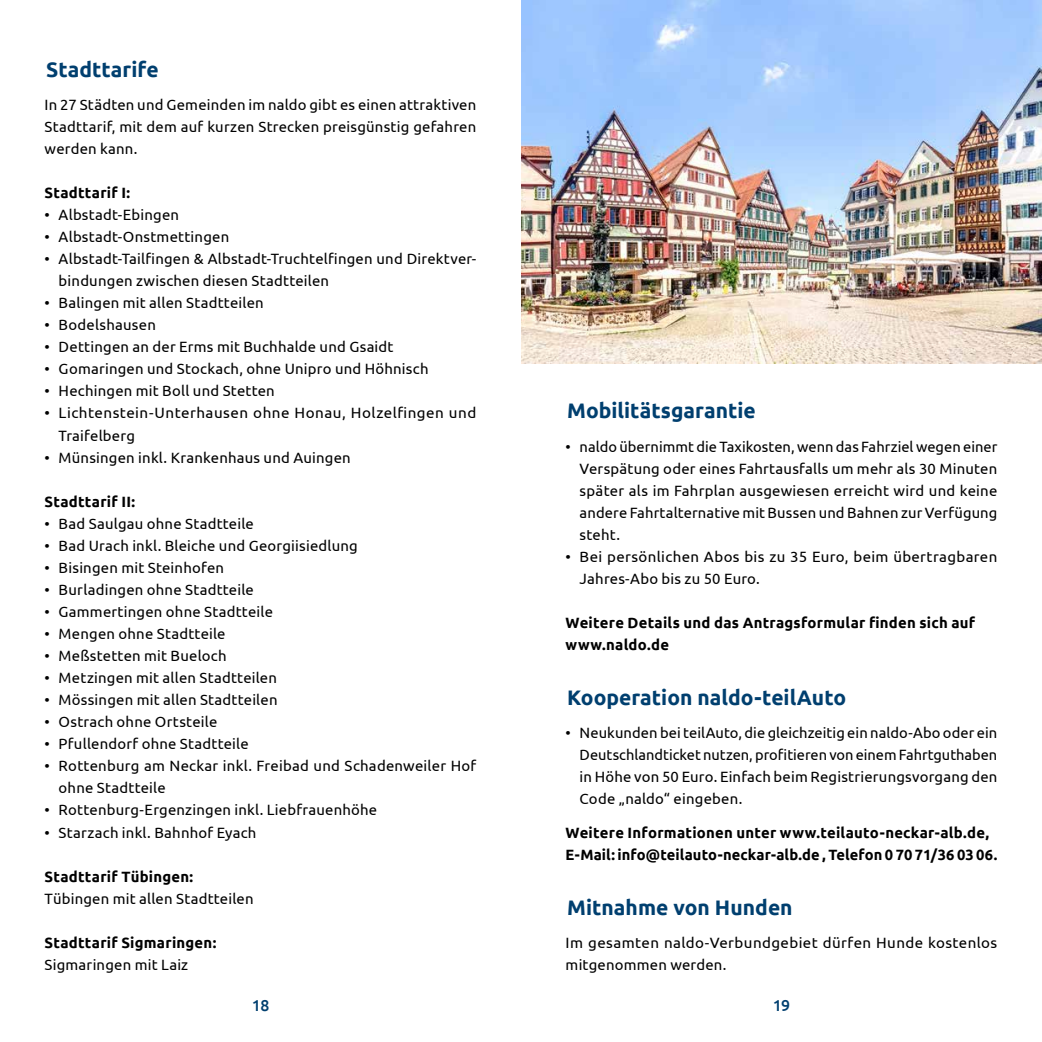
<style>
.page{position:relative;width:1042px;height:1042px;background:#fff}
.page>*{position:absolute;margin:0;border:0;box-sizing:border-box;transform-origin:0 0}
.t1{font:700 21px "Ubuntu";color:#003f6f}
.t2{font:500 15.75px "Ubuntu";color:#003f6f}
.t3{font:14.88px/22.1px "Ubuntu";letter-spacing:.015em;color:#000}
.t4{font:700 14.88px/22.1px "Ubuntu";letter-spacing:.015em;color:#000}
</style>
<div class="page">
<img style="left:521px;top:0;width:521px;height:363px">
<h1 class="t1" style="left:46px;top:56px;width:114px">Stadttarife</h1>
<p class="t3" style="left:45px;top:93px;width:433px;text-align:justify">In 27 Städten und Gemeinden im naldo gibt es einen attraktiven Stadttarif, mit dem auf kurzen Strecken preisgünstig gefahren werden kann.</p>
<p class="t4" style="left:45px;top:181px;width:87px">Stadttarif I:</p>
<p class="t3" style="left:45px;top:203px;width:136px">• Albstadt-Ebingen</p>
<p class="t3" style="left:45px;top:225px;width:186px">• Albstadt-Onstmettingen</p>
<p class="t3" style="left:59px;top:247px;width:419px;text-indent:-14px">• Albstadt-Tailfingen &amp; Albstadt-Truchtelfingen und Direktver&shy;bindungen zwischen diesen Stadtteilen</p>
<p class="t3" style="left:45px;top:291px;width:221px">• Balingen mit allen Stadtteilen</p>
<p class="t3" style="left:45px;top:313px;width:113px">• Bodelshausen</p>
<p class="t3" style="left:45px;top:335px;width:350px">• Dettingen an der Erms mit Buchhalde und Gsaidt</p>
<p class="t3" style="left:45px;top:357px;width:385px">• Gomaringen und Stockach, ohne Unipro und Höhnisch</p>
<p class="t3" style="left:45px;top:380px;width:232px">• Hechingen mit Boll und Stetten</p>
<p class="t3" style="left:59px;top:402px;width:419px;text-indent:-14px">• Lichtenstein-Unterhausen ohne Honau, Holzelfingen und<br>Traifelberg</p>
<p class="t3" style="left:45px;top:446px;width:307px">• Münsingen inkl. Krankenhaus und Auingen</p>
<p class="t4" style="left:45px;top:490px;width:92px">Stadttarif II:</p>
<p class="t3" style="left:45px;top:512px;width:211px">• Bad Saulgau ohne Stadtteile</p>
<p class="t3" style="left:45px;top:534px;width:315px">• Bad Urach inkl. Bleiche und Georgiisiedlung</p>
<p class="t3" style="left:45px;top:556px;width:181px">• Bisingen mit Steinhofen</p>
<p class="t3" style="left:45px;top:578px;width:211px">• Burladingen ohne Stadtteile</p>
<p class="t3" style="left:45px;top:600px;width:230px">• Gammertingen ohne Stadtteile</p>
<p class="t3" style="left:45px;top:622px;width:182px">• Mengen ohne Stadtteile</p>
<p class="t3" style="left:45px;top:644px;width:183px">• Meßstetten mit Bueloch</p>
<p class="t3" style="left:45px;top:666px;width:234px">• Metzingen mit allen Stadtteilen</p>
<p class="t3" style="left:45px;top:688px;width:234px">• Mössingen mit allen Stadtteilen</p>
<p class="t3" style="left:45px;top:710px;width:174px">• Ostrach ohne Ortsteile</p>
<p class="t3" style="left:45px;top:732px;width:206px">• Pfullendorf ohne Stadtteile</p>
<p class="t3" style="left:59px;top:754px;width:419px;text-indent:-14px">• Rottenburg am Neckar inkl. Freibad und Schadenweiler Hof ohne Stadtteile</p>
<p class="t3" style="left:45px;top:799px;width:334px">• Rottenburg-Ergenzingen inkl. Liebfrauenhöhe</p>
<p class="t3" style="left:45px;top:821px;width:213px">• Starzach inkl. Bahnhof Eyach</p>
<p class="t4" style="left:45px;top:865px;width:150px">Stadttarif Tübingen:</p>
<p class="t3" style="left:45px;top:887px;width:210px">Tübingen mit allen Stadtteilen</p>
<p class="t4" style="left:45px;top:931px;width:173px">Stadttarif Sigmaringen:</p>
<p class="t3" style="left:45px;top:953px;width:145px">Sigmaringen mit Laiz</p>
<h1 class="t1" style="left:567px;top:398px;width:190px">Mobilitätsgarantie</h1>
<p class="t3" style="left:580px;top:435px;width:419px;text-align:justify;text-indent:-14px">• naldo übernimmt die Taxikosten, wenn das Fahrziel wegen einer Verspätung oder eines Fahrtausfalls um mehr als 30 Minuten später als im Fahrplan ausgewiesen erreicht wird und keine andere Fahrtalternative mit Bussen und Bahnen zur Verfügung steht.</p>
<p class="t3" style="left:580px;top:545px;width:419px;text-indent:-14px">• Bei persönlichen Abos bis zu 35 Euro, beim übertragbaren<br>Jahres-Abo bis zu 50 Euro.</p>
<p class="t4" style="left:566px;top:611px;width:411px">Weitere Details und das Antragsformular finden sich auf www.naldo.de</p>
<h1 class="t1" style="left:567px;top:685px;width:281px">Kooperation naldo-teilAuto</h1>
<p class="t3" style="left:580px;top:721px;width:419px;text-align:justify;text-indent:-14px">• Neukunden bei teilAuto, die gleichzeitig ein naldo-Abo oder ein Deutschlandticket nutzen, profitieren von einem Fahrtguthaben in Höhe von 50 Euro. Einfach beim Registrierungsvorgang den Code „naldo“ eingeben.</p>
<p class="t4" style="left:566px;top:821px;width:433px">Weitere Informationen unter www.teilauto-neckar-alb.de,<br>E-Mail: info@teilauto-neckar-alb.de , Telefon 0 70 71/36 03 06.</p>
<h1 class="t1" style="left:567px;top:894px;width:227px">Mitnahme von Hunden</h1>
<p class="t3" style="left:566px;top:931px;width:433px">Im gesamten naldo-Verbundgebiet dürfen Hunde kostenlos mitgenommen werden.</p>
<p class="t2" style="left:252px;top:996px;width:19px">18</p>
<p class="t2" style="left:773px;top:996px;width:19px">19</p>
</div>
